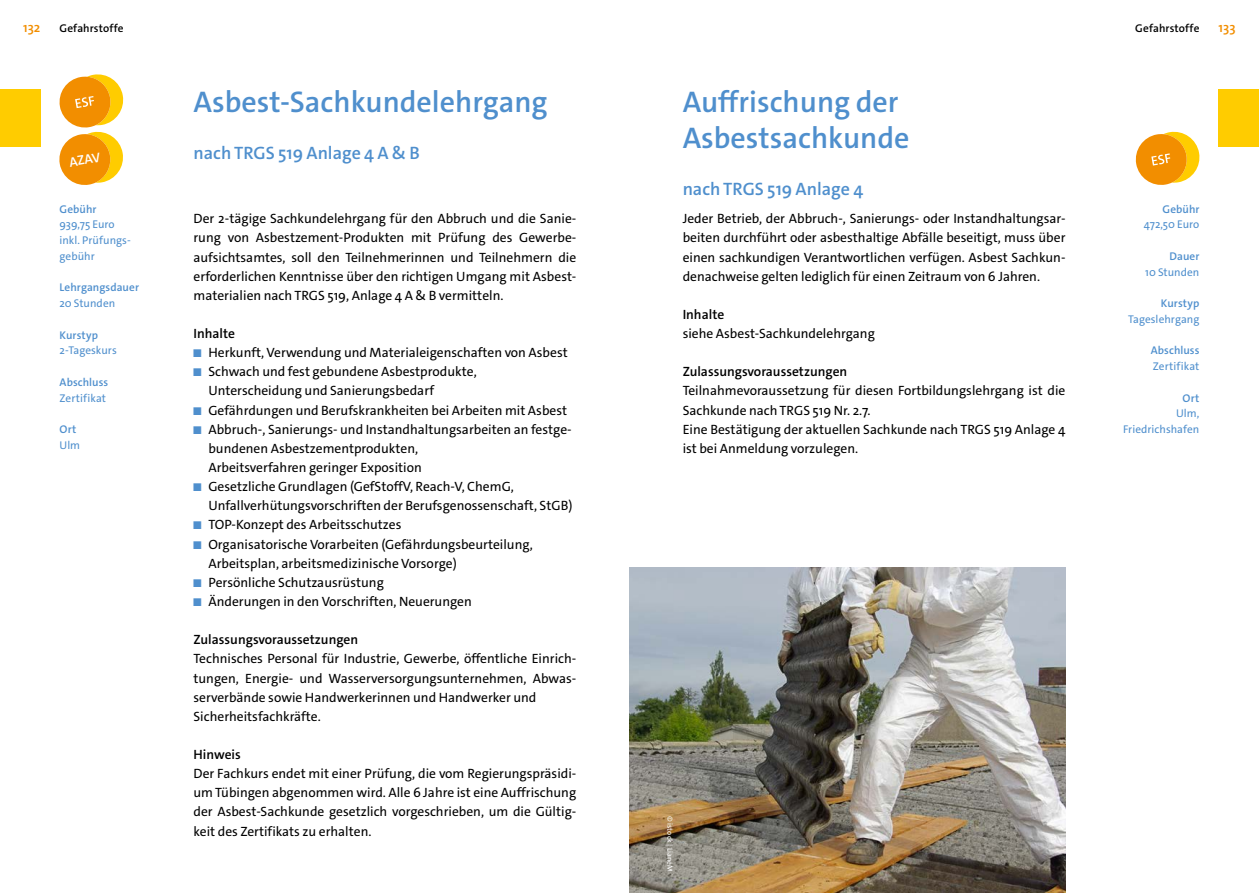
<style>
.page{position:relative;width:1259px;height:893px;background:#fff}
.page>*{position:absolute;margin:0;border:0;box-sizing:border-box;transform-origin:0 0}
.t1{font:600 30px/36px "The Sans C4 s";color:#4f8fcd}
.t2{font:600 18px "The Sans C4 s";color:#4f8fcd}
.t3{font:13.5px/19.2px "The Sans C4 s";color:#000}
.t4{font:600 13.5px "The Sans C4 s";color:#000}
.t5{font:600 13.5px "The Sans C4 s";color:#f28e00}
.t6{font:600 13.5px "The Sans C4 s";color:#fff}
.t7{font:11.25px/15.8px "The Sans C4 s";letter-spacing:.005em;color:#4f8fcd}
.t8{font:600 11.25px "The Sans C4 s";letter-spacing:.01em;color:#4f8fcd}
.t9{font:600 11.25px "The Sans C4 s";letter-spacing:.015em;color:#000}
.t10{font:7.5px "The Sans C4 s";letter-spacing:.015em;color:#fff}
.s1{font-size:11.4px;color:#4f8fcd}
</style>
<div class="page">
<div style="left:0;top:89px;width:40px;height:58px;background:#fc0"></div>
<div style="left:1218px;top:89px;width:41px;height:58px;background:#fc0"></div>
<img style="left:629px;top:568px;width:436px;height:325px">
<svg style="left:59px;top:74px;width:65px;height:111px"></svg>
<svg style="left:1135px;top:131px;width:65px;height:54px"></svg>
<p class="t9" style="left:60px;top:21px;width:66px">Gefahrstoffe</p>
<p class="t9" style="left:1135px;top:21px;width:66px">Gefahrstoffe</p>
<p class="t5" style="left:23px;top:19px;width:19px">132</p>
<p class="t5" style="left:1218px;top:19px;width:19px">133</p>
<p class="t6" style="left:68px;top:154px;width:33px;rotate:-10deg">AZAV</p>
<p class="t8" style="left:60px;top:202px;width:38px">Gebühr</p>
<p class="t7" style="left:60px;top:217px;width:73px">939,75 Euro inkl. Prüfungs&shy;gebühr</p>
<p class="t8" style="left:60px;top:280px;width:81px">Lehrgangsdauer</p>
<p class="t7" style="left:60px;top:296px;width:57px">20 Stunden</p>
<p class="t8" style="left:60px;top:328px;width:40px">Kurstyp</p>
<p class="t7" style="left:60px;top:343px;width:59px">2-Tageskurs</p>
<p class="t8" style="left:60px;top:375px;width:50px">Abschluss</p>
<p class="t7" style="left:60px;top:390px;width:48px">Zertifikat</p>
<p class="t8" style="left:60px;top:422px;width:18px">Ort</p>
<p class="t7" style="left:60px;top:437px;width:22px">Ulm</p>
<h1 class="t1" style="left:193px;top:84px;width:356px">Asbest-Sachkundelehrgang</h1>
<h2 class="t2" style="left:193px;top:141px;width:228px">nach TRGS 519 Anlage 4 A &amp; B</h2>
<p class="t3" style="left:193px;top:209px;width:384px;text-align:justify">Der 2-tägige Sachkundelehrgang für den Abbruch und die Sanie&shy;rung von Asbestzement-Produkten mit Prüfung des Gewerbe&shy;aufsichtsamtes, soll den Teilnehmerinnen und Teilnehmern die erforderlichen Kenntnisse über den richtigen Umgang mit Asbest&shy;materialien nach TRGS 519, Anlage 4 A &amp; B vermitteln.</p>
<p class="t4" style="left:193px;top:325px;width:43px">Inhalte</p>
<p class="t3" style="left:193px;top:343px;width:376px"><span class="s1">■</span> Herkunft, Verwendung und Materialeigenschaften von Asbest</p>
<p class="t3" style="left:208px;top:362px;width:270px;text-indent:-15px"><span class="s1">■</span> Schwach und fest gebundene Asbestprodukte,<br>Unterscheidung und Sanierungsbedarf</p>
<p class="t3" style="left:193px;top:401px;width:375px"><span class="s1">■</span> Gefährdungen und Berufskrankheiten bei Arbeiten mit Asbest</p>
<p class="t3" style="left:208px;top:420px;width:365px;text-indent:-15px"><span class="s1">■</span> Abbruch-, Sanierungs- und Instandhaltungsarbeiten an festge&shy;bundenen Asbestzementprodukten,<br>Arbeitsverfahren geringer Exposition</p>
<p class="t3" style="left:208px;top:477px;width:365px;text-indent:-15px"><span class="s1">■</span> Gesetzliche Grundlagen (GefStoffV, Reach-V, ChemG,<br>Unfallverhütungsvorschriften der Berufsgenossenschaft, StGB)</p>
<p class="t3" style="left:193px;top:515px;width:209px"><span class="s1">■</span> TOP-Konzept des Arbeitsschutzes</p>
<p class="t3" style="left:208px;top:534px;width:326px;text-indent:-15px"><span class="s1">■</span> Organisatorische Vorarbeiten (Gefährdungsbeurteilung,<br>Arbeitsplan, arbeitsmedizinische Vorsorge)</p>
<p class="t3" style="left:193px;top:573px;width:192px"><span class="s1">■</span> Persönliche Schutzausrüstung</p>
<p class="t3" style="left:193px;top:592px;width:280px"><span class="s1">■</span> Änderungen in den Vorschriften, Neuerungen</p>
<p class="t4" style="left:193px;top:631px;width:166px">Zulassungsvoraussetzungen</p>
<p class="t3" style="left:193px;top:649px;width:384px">Technisches Personal für Industrie, Gewerbe, öffentliche Einrich&shy;tungen, Energie- und Wasserversorgungsunternehmen, Abwas&shy;serverbände sowie Handwerkerinnen und Handwerker und Sicherheitsfachkräfte.</p>
<p class="t4" style="left:193px;top:746px;width:49px">Hinweis</p>
<p class="t3" style="left:193px;top:764px;width:384px;text-align:justify">Der Fachkurs endet mit einer Prüfung, die vom Regierungspräsidi&shy;um Tübingen abgenommen wird. Alle 6 Jahre ist eine Auffrischung der Asbest-Sachkunde gesetzlich vorgeschrieben, um die Gültig&shy;keit des Zertifikats zu erhalten.</p>
<h1 class="t1" style="left:682px;top:84px;width:228px">Auffrischung der<br>Asbestsachkunde</h1>
<h2 class="t2" style="left:682px;top:177px;width:182px">nach TRGS 519 Anlage 4</h2>
<p class="t3" style="left:682px;top:209px;width:384px;text-align:justify">Jeder Betrieb, der Abbruch-, Sanierungs- oder Instandhaltungsar&shy;beiten durchführt oder asbesthaltige Abfälle beseitigt, muss über einen sachkundigen Verantwortlichen verfügen. Asbest Sachkun&shy;denachweise gelten lediglich für einen Zeitraum von 6 Jahren.</p>
<p class="t4" style="left:682px;top:306px;width:43px">Inhalte</p>
<p class="t3" style="left:682px;top:324px;width:194px">siehe Asbest-Sachkundelehrgang</p>
<p class="t4" style="left:682px;top:363px;width:166px">Zulassungsvoraussetzungen</p>
<p class="t3" style="left:682px;top:381px;width:384px">Teilnahmevoraussetzung für diesen Fortbildungslehrgang ist die Sachkunde nach TRGS 519 Nr. 2.7.<br>Eine Bestätigung der aktuellen Sachkunde nach TRGS 519 Anlage 4 ist bei Anmeldung vorzulegen.</p>
<p class="t8" style="left:1162px;top:202px;width:38px">Gebühr</p>
<p class="t7" style="left:1143px;top:217px;width:57px">472,50 Euro</p>
<p class="t8" style="left:1169px;top:249px;width:31px">Dauer</p>
<p class="t7" style="left:1145px;top:264px;width:56px">10 Stunden</p>
<p class="t8" style="left:1161px;top:296px;width:40px">Kurstyp</p>
<p class="t7" style="left:1128px;top:311px;width:73px">Tageslehrgang</p>
<p class="t8" style="left:1150px;top:343px;width:50px">Abschluss</p>
<p class="t7" style="left:1152px;top:359px;width:48px">Zertifikat</p>
<p class="t8" style="left:1182px;top:391px;width:18px">Ort</p>
<p class="t7" style="left:1123px;top:406px;width:78px;text-align:right">Ulm,<br>Friedrichshafen</p>
<p class="t10" style="left:675px;top:816px;width:57px;rotate:90deg">© istock | LianeM</p>
</div>
